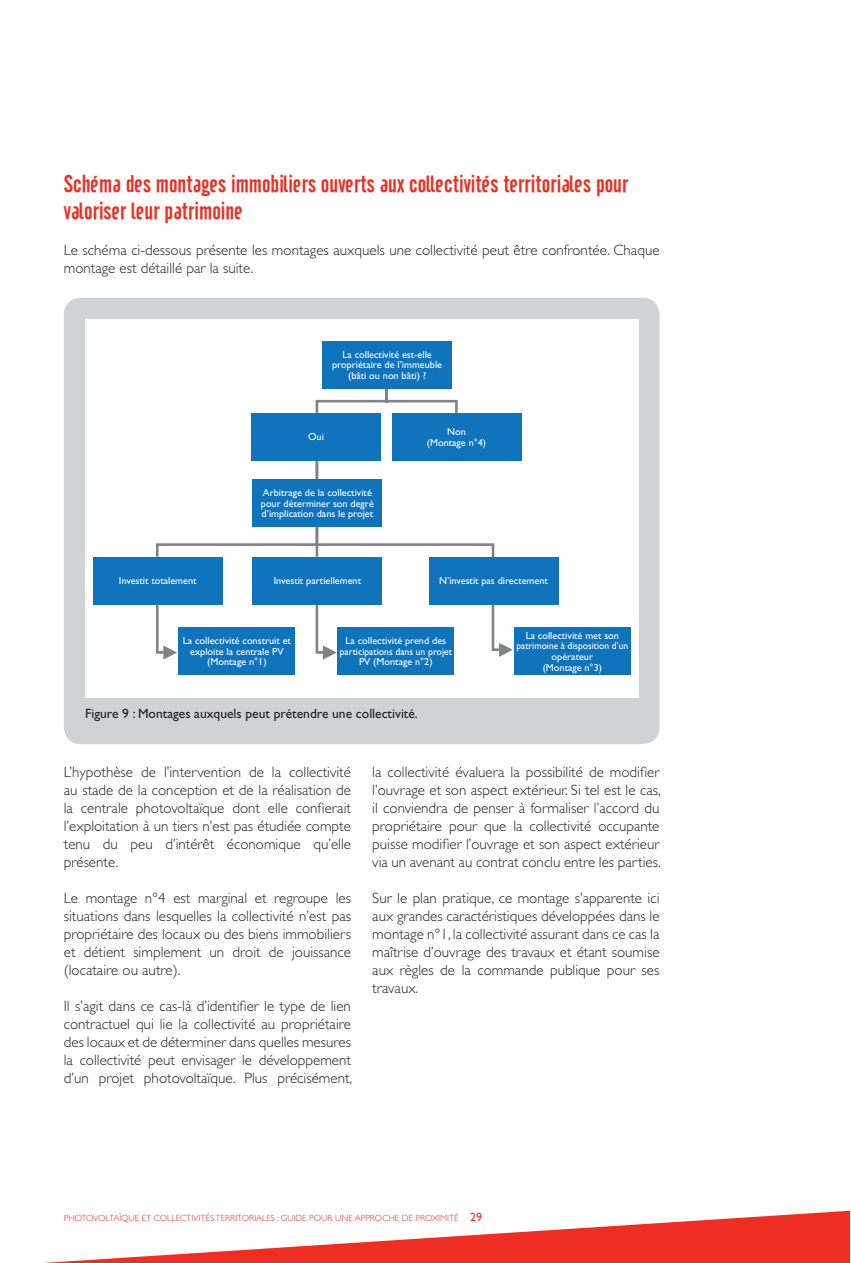
<style>
.page{position:relative;width:851px;height:1263px;background:#fff}
.page>*{position:absolute;margin:0;border:0;box-sizing:border-box;transform-origin:0 0}
.t1{font:24px/27px "Cafeta";color:#ee2e22}
.t2{font:300 15px/18px "Gill Sans";color:#231f20;text-align:justify}
.t3{font:13.5px "Gill Sans";color:#231f20}
.t4{font:10.2px/10.8px "Gill Sans";color:#fff;text-align:center}
.t5{font:300 9px "Gill Sans";color:#ee2e22}
.s1{font-weight:400;font-size:12px}
</style>
<div class="page">
<svg style="left:43px;top:1210px;width:806px;height:53px"></svg>
<div style="left:64px;top:298px;width:595px;height:446px;background:#d1d2d4;border-radius:17px"></div>
<div style="left:85px;top:319px;width:553px;height:378px;background:#fff"></div>
<svg style="left:155px;top:604px;width:22px;height:55px"></svg>
<svg style="left:314px;top:543px;width:199px;height:116px"></svg>
<svg style="left:156px;top:389px;width:303px;height:170px"></svg>
<div style="left:322px;top:341px;width:130px;height:48px;background:#1074bc"></div>
<div style="left:252px;top:479px;width:130px;height:48px;background:#1074bc"></div>
<div style="left:179px;top:627px;width:116px;height:48px;background:#1074bc"></div>
<div style="left:337px;top:627px;width:117px;height:48px;background:#1074bc"></div>
<div style="left:514px;top:627px;width:116px;height:48px;background:#1074bc"></div>
<div style="left:251px;top:413px;width:130px;height:48px;background:#1074bc"></div>
<div style="left:93px;top:557px;width:130px;height:47px;background:#1074bc"></div>
<div style="left:252px;top:557px;width:130px;height:47px;background:#1074bc"></div>
<div style="left:428px;top:557px;width:130px;height:47px;background:#1074bc"></div>
<div style="left:391px;top:413px;width:130px;height:48px;background:#1074bc"></div>
<h1 class="t1" style="left:64px;top:170px;width:571px">B-=28*#'"(#8.70*$"(#&amp;88.;&amp;/&amp;"+(#.%1"+0(#*%,#-.//"-0&amp;1&amp;02(#0"++&amp;0.+&amp;*/"(#9.%+#<br>1*/.+&amp;("+#/"%+#9*0+&amp;8.&amp;7"</h1>
<p class="t2" style="left:64px;top:241px;width:597px">Le schéma ci-dessous présente les montages auxquels une collectivité peut être confrontée. Chaque montage est détaillé par la suite.</p>
<p class="t4" style="left:332px;top:349px;width:111px">La collectivité est-elle propriétaire de l’immeuble (bâti ou non bâti) ?</p>
<p class="t4" style="left:308px;top:431px;width:17px">Oui</p>
<p class="t4" style="left:427px;top:426px;width:61px">Non (Montage n°4)</p>
<p class="t4" style="left:261px;top:487px;width:114px;text-align:left">Arbitrage de la collectivité pour déterminer son degré d’implication dans le projet</p>
<p class="t4" style="left:119px;top:575px;width:79px">Investit totalement</p>
<p class="t4" style="left:274px;top:575px;width:89px">Investit partiellement</p>
<p class="t4" style="left:439px;top:575px;width:110px">N’investit pas directement</p>
<p class="t4" style="left:183px;top:635px;width:109px">La collectivité construit et exploite la centrale PV (Montage n°1)</p>
<p class="t4" style="left:339px;top:635px;width:114px">La collectivité prend des participations dans un projet<br>PV (Montage n°2)</p>
<p class="t4" style="left:516px;top:630px;width:113px">La collectivité met son patrimoine à disposition d’un opérateur<br>(Montage n°3)</p>
<p class="t3" style="left:85px;top:706px;width:334px">Figure 9 : Montages auxquels peut prétendre une collectivité.</p>
<p class="t2" style="left:64px;top:763px;width:289px">L’hypothèse de l’intervention de la collectivité au stade de la conception et de la réalisation de la centrale photovoltaïque dont elle confierait l’exploitation à un tiers n’est pas étudiée compte tenu du peu d’intérêt économique qu’elle présente.</p>
<p class="t2" style="left:64px;top:889px;width:289px">Le montage n°4 est marginal et regroupe les situations dans lesquelles la collectivité n’est pas propriétaire des locaux ou des biens immobiliers et détient simplement un droit de jouissance (locataire ou autre).</p>
<p class="t2" style="left:64px;top:997px;width:290px">Il s’agit dans ce cas-là d’identifier le type de lien contractuel qui lie la collectivité au propriétaire des locaux et de déterminer dans quelles mesures la collectivité peut envisager le développement d’un projet photovoltaïque. Plus précisément,</p>
<p class="t2" style="left:372px;top:763px;width:290px">la collectivité évaluera la possibilité de modifier l’ouvrage et son aspect extérieur. Si tel est le cas, il conviendra de penser à formaliser l’accord du propriétaire pour que la collectivité occupante puisse modifier l’ouvrage et son aspect extérieur via un avenant au contrat conclu entre les parties.</p>
<p class="t2" style="left:372px;top:889px;width:289px">Sur le plan pratique, ce montage s’apparente ici aux grandes caractéristiques développées dans le montage n°1, la collectivité assurant dans ce cas la maîtrise d’ouvrage des travaux et étant soumise aux règles de la commande publique pour ses travaux.</p>
<p class="t5" style="left:64px;top:1213px;width:420px">PHOTOVOLTAÏQUE ET COLLECTIVITÉS TERRITORIALES : GUIDE POUR UNE APPROCHE DE PROXIMITÉ <span class="s1">29</span></p>
</div>
